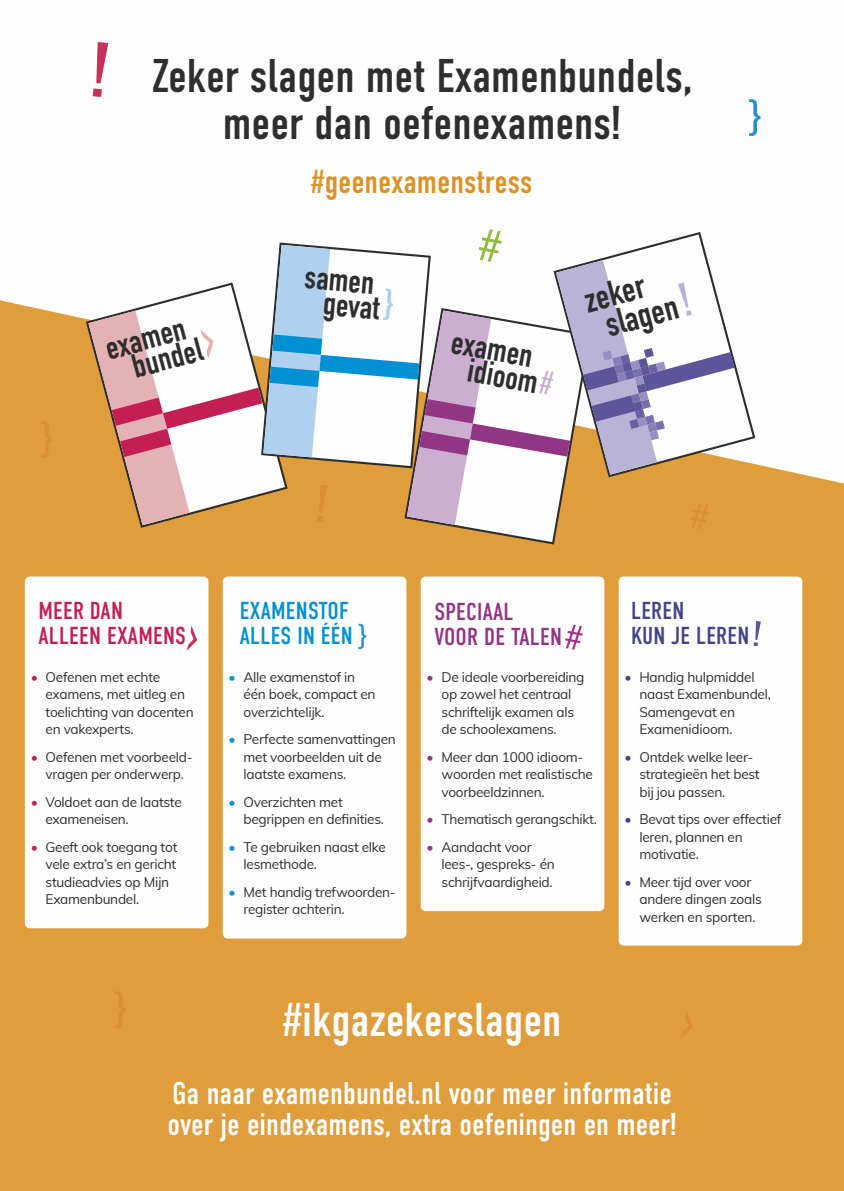
<style>
.page{position:relative;width:844px;height:1191px;background:#fff}
.page>*{position:absolute;margin:0;border:0;box-sizing:border-box;transform-origin:0 0}
.t1{font:47.25px/47.2px "DIN Condensed";color:#2e2e2d;text-align:center}
.t2{font:47.25px "DIN Condensed";color:#fefefe}
.t3{font:700 35.18px "DIN Condensed";color:#2e2e2d}
.t4{font:33.25px "DIN Condensed";color:#dc9229}
.t5{font:700 33.07px/24.7px "DIN Condensed";color:#2e2e2d}
.t6{font:31.5px/31.5px "DIN Condensed";color:#fefefe}
.t7{font:24.5px/24.5px "DIN Condensed";letter-spacing:.01em;color:#c41f54}
.t8{font:24.5px/24.5px "DIN Condensed";letter-spacing:.01em;color:#0090d3}
.t9{font:24.5px/24.5px "DIN Condensed";letter-spacing:.01em;color:#913584}
.t10{font:24.5px/24.5px "DIN Condensed";letter-spacing:.01em;color:#45438a}
.t11{font:13.65px/17.5px "Muli";letter-spacing:-.02em;color:#2e2e2d}
.s1{font-size:38.85px;color:#b0d0ef}
.s2{color:#ccaed0}
.s3{color:#0090d3}
.s4{color:#c41f54}
.s5{color:#913584}
.s6{color:#45438a}
</style>
<div class="page">
<div style="left:0;top:300px;width:843px;height:891px;background:#df9d3c"></div>
<svg style="left:407px;top:529px;width:181px;height:13px;fill:#df9d3c"></svg>
<svg style="left:734px;top:300px;width:18px;height:174px"></svg>
<svg style="left:749px;top:99px;width:11px;height:37px"></svg>
<svg style="left:93px;top:42px;width:15px;height:55px"></svg>
<svg style="left:680px;top:1009px;width:12px;height:30px"></svg>
<svg style="left:41px;top:421px;width:11px;height:36px"></svg>
<svg style="left:115px;top:991px;width:11px;height:36px"></svg>
<div style="left:618px;top:576px;width:184px;height:369px;background:#fefefe;border-radius:5px"></div>
<svg style="left:753px;top:621px;width:7px;height:25px"></svg>
<div style="left:25px;top:576px;width:183px;height:352px;background:#fefefe;border-radius:5px"></div>
<svg style="left:187px;top:626px;width:10px;height:25px"></svg>
<div style="left:223px;top:576px;width:183px;height:362px;background:#fefefe;border-radius:5px"></div>
<svg style="left:358px;top:624px;width:8px;height:25px"></svg>
<div style="left:420px;top:576px;width:184px;height:335px;background:#fefefe;border-radius:5px"></div>
<svg style="left:565px;top:624px;width:17px;height:25px"></svg>
<svg style="left:88px;top:229px;width:646px;height:300px"></svg>
<h1 class="t1" style="left:151px;top:53px;width:543px">Zeker slagen met Examenbundels, meer dan oefenexamens!</h1>
<h3 class="t5" style="left:123px;top:331px;width:73px;text-indent:-21px;rotate:-15deg">examen bundel</h3>
<h3 class="t4" style="left:311px;top:163px;width:223px">#geenexamenstress</h3>
<h3 class="t5" style="left:326px;top:266px;width:71px;text-indent:-21px;rotate:5deg">samen gevat <span class="s1">}</span></h3>
<h3 class="t5" style="left:474px;top:333px;width:87px;text-indent:-21px;rotate:10deg">examen idioom<span class="s2">#</span></h3>
<h2 class="t3" style="left:579px;top:278px;width:63px;rotate:-15deg">zeker</h2>
<h2 class="t3" style="left:599px;top:302px;width:76px;rotate:-15deg">slagen</h2>
<h3 class="t7" style="left:38px;top:599px;width:149px">MEER DAN<br>ALLEEN EXAMENS</h3>
<h3 class="t8" style="left:240px;top:599px;width:114px">EXAMENSTOF<br>ALLES IN ÉÉN</h3>
<p class="t11" style="left:243px;top:667px;width:133px;text-indent:-15px"><span class="s3">•</span> Alle examenstof in één boek, compact en overzichtelijk.</p>
<p class="t11" style="left:243px;top:730px;width:154px;text-indent:-15px"><span class="s3">•</span> Perfecte samenvattingen met voorbeelden uit de laatste examens.</p>
<p class="t11" style="left:243px;top:792px;width:142px;text-indent:-15px"><span class="s3">•</span> Overzichten met begrippen en definities.</p>
<p class="t11" style="left:243px;top:837px;width:144px;text-indent:-15px"><span class="s3">•</span> Te gebruiken naast elke lesmethode.</p>
<p class="t11" style="left:243px;top:882px;width:154px;text-indent:-15px"><span class="s3">•</span> Met handig trefwoorden&shy;register achterin.</p>
<p class="t11" style="left:46px;top:667px;width:150px;text-indent:-15px"><span class="s4">•</span> Oefenen met echte examens, met uitleg en toelichting van docenten en vakexperts.</p>
<p class="t11" style="left:31px;top:747px;width:163px;text-align:center"><span class="s4">•</span> Oefenen met voorbeeld&shy;vragen per onderwerp.</p>
<p class="t11" style="left:46px;top:792px;width:138px;text-indent:-15px"><span class="s4">•</span> Voldoet aan de laatste exameneisen.</p>
<p class="t11" style="left:46px;top:837px;width:133px;text-indent:-15px"><span class="s4">•</span> Geeft ook toegang tot vele extra’s en gericht studieadvies op Mijn<br>Examenbundel.</p>
<h3 class="t9" style="left:434px;top:600px;width:129px">SPECIAAL<br>VOOR DE TALEN</h3>
<p class="t11" style="left:441px;top:667px;width:144px;text-indent:-15px"><span class="s5">•</span> De ideale voorbereiding op zowel het centraal schriftelijk examen als de schoolexamens.</p>
<p class="t11" style="left:441px;top:747px;width:153px;text-indent:-15px"><span class="s5">•</span> Meer dan 1000 idioom&shy;woorden met realistische voorbeeldzinnen.</p>
<p class="t11" style="left:426px;top:810px;width:172px"><span class="s5">•</span> Thematisch gerangschikt.</p>
<p class="t11" style="left:441px;top:837px;width:115px;text-indent:-15px"><span class="s5">•</span> Aandacht voor lees-, gespreks- én schrijfvaardigheid.</p>
<h3 class="t10" style="left:631px;top:599px;width:120px">LEREN<br>KUN JE LEREN</h3>
<p class="t11" style="left:639px;top:667px;width:133px;text-indent:-15px"><span class="s6">•</span> Handig hulpmiddel naast Examenbundel,<br>Samengevat en<br>Examenidioom.</p>
<p class="t11" style="left:639px;top:747px;width:122px;text-indent:-15px"><span class="s6">•</span> Ontdek welke leer&shy;strategieën het best bij jou passen.</p>
<p class="t11" style="left:639px;top:810px;width:143px;text-indent:-15px"><span class="s6">•</span> Bevat tips over effectief leren, plannen en motivatie.</p>
<p class="t11" style="left:639px;top:872px;width:124px;text-indent:-15px"><span class="s6">•</span> Meer tijd over voor andere dingen zoals werken en sporten.</p>
<h1 class="t2" style="left:282px;top:993px;width:280px">#ikgazekerslagen</h1>
<h3 class="t6" style="left:167px;top:1077px;width:510px">Ga naar examenbundel.nl voor meer informatie over je eindexamens, extra oefeningen en meer!</h3>
</div>
